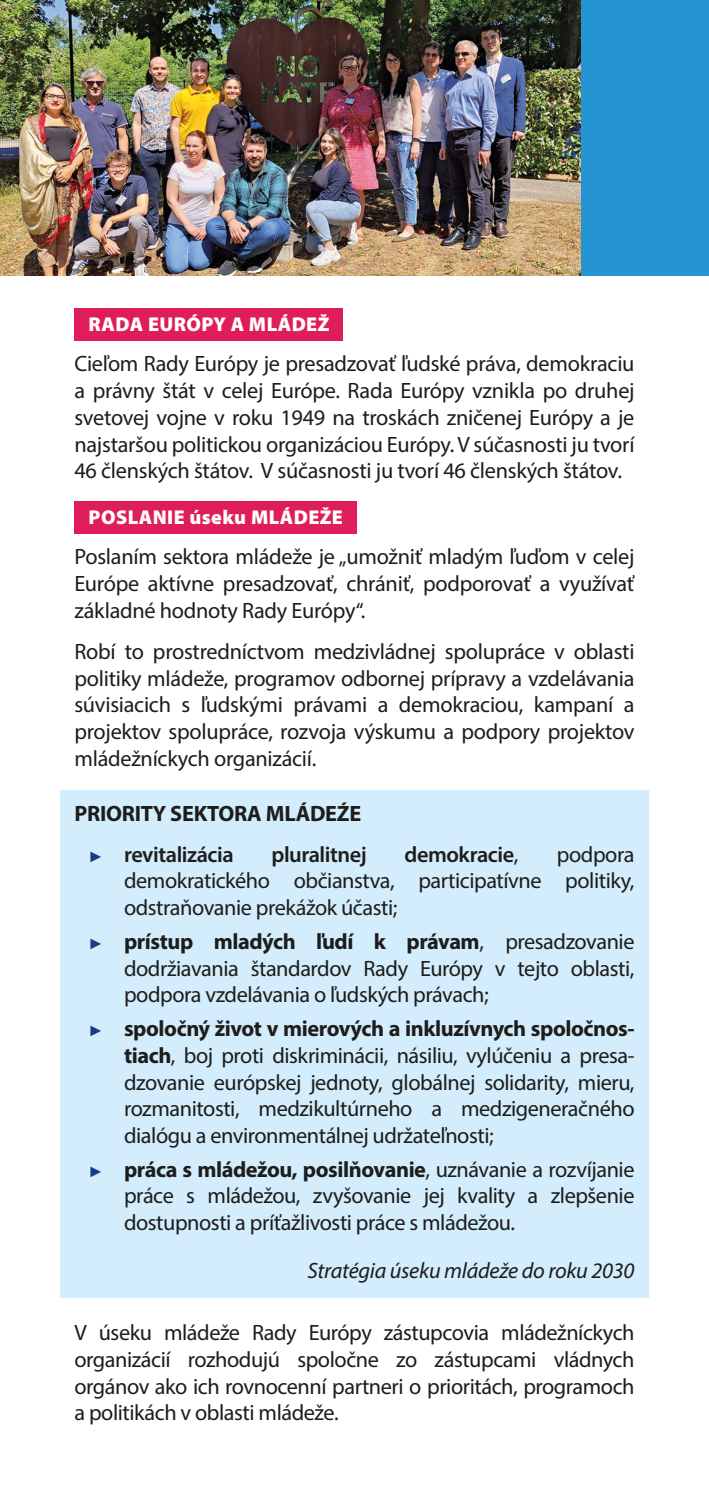
<style>
.page{position:relative;width:709px;height:1489px;background:#fff}
.page>*{position:absolute;margin:0;border:0;box-sizing:border-box;transform-origin:0 0}
.body{font:22.25px/26.8px "Myriad Pro";letter-spacing:-.02em;color:#1d1d1b;text-align:justify}
.t1{font:600 22.25px "Myriad Pro";letter-spacing:-.02em;color:#1d1d1b}
.special_body{font:italic 22.25px "Myriad Pro";letter-spacing:-.01em;color:#1d1d1b}
.special_body-2{font:700 22.25px "Myriad Pro";letter-spacing:-.01em;color:#1d1d1b}
.t2{font:900 20px "Myriad Pro";letter-spacing:.02em;color:#fff}
.s1{font-family:"Arial";font-weight:400;font-size:15px;color:#153d8a}
.s2{font-weight:400}
.s3{font-family:"Arial";font-size:15px;color:#153d8a}
.s4{font-weight:700}
</style>
<div class="page">
<div style="left:395px;top:0;width:314px;height:275px;background:#2494d2"></div>
<img style="left:0;top:0;width:580px;height:275px">
<div style="left:74px;top:308px;width:269px;height:33px;background:#df1d58"></div>
<div style="left:74px;top:501px;width:283px;height:33px;background:#df1d58"></div>
<div style="left:60px;top:789px;width:588px;height:51px;background:#d4edfc"></div>
<div style="left:60px;top:830px;width:588px;height:104px;background:#d4edfc"></div>
<div style="left:60px;top:917px;width:588px;height:104px;background:#d4edfc"></div>
<div style="left:60px;top:1005px;width:588px;height:157px;background:#d4edfc"></div>
<div style="left:60px;top:1145px;width:588px;height:104px;background:#d4edfc"></div>
<div style="left:60px;top:1247px;width:588px;height:50px;background:#d4edfc"></div>
<p class="t2" style="left:89px;top:310px;width:242px">RADA EURÓPY A MLÁDEŽ</p>
<p class="body" style="left:74px;top:350px;width:561px">Cieľom Rady Európy je presadzovať ľudské práva, demokraciu a právny štát v celej Európe. Rada Európy vznikla po druhej svetovej vojne v roku 1949 na troskách zničenej Európy a je najstaršou politickou organizáciou Európy. V súčasnosti ju tvorí 46 členských štátov. V súčasnosti ju tvorí 46 členských štátov.</p>
<p class="t2" style="left:89px;top:503px;width:256px">POSLANIE úseku MLÁDEŽE</p>
<p class="body" style="left:74px;top:543px;width:561px">Poslaním sektora mládeže je „umožniť mladým ľuďom v celej Európe aktívne presadzovať, chrániť, podporovať a využívať základné hodnoty Rady Európy“.</p>
<p class="body" style="left:74px;top:637px;width:561px">Robí to prostredníctvom medzivládnej spolupráce v oblasti politiky mládeže, programov odbornej prípravy a vzdelávania súvisiacich s ľudskými právami a demokraciou, kampaní a projektov spolupráce, rozvoja výskumu a podpory projektov mládežníckych organizácií.</p>
<p class="special_body-2" style="left:74px;top:798px;width:288px">PRIORITY SEKTORA MLÁDEŹE</p>
<p class="t1" style="left:89px;top:840px;width:147px"><span class="s1">►</span> revitalizácia</p>
<p class="t1" style="left:271px;top:840px;width:97px">pluralitnej</p>
<p class="t1" style="left:404px;top:840px;width:115px">demokracie<span class="s2">,</span></p>
<p class="body" style="left:124px;top:840px;width:512px;text-indent:433px">podpora demokratického občianstva, participatívne politiky, odstraňovanie prekážok účasti;</p>
<p class="body" style="left:124px;top:927px;width:512px;text-indent:-35px"><span class="s3">►</span> <span class="s4">prístup mladých ľudí k právam</span>, presadzovanie dodržiavania štandardov Rady Európy v tejto oblasti, podpora vzdelávania o ľudských právach;</p>
<p class="body" style="left:124px;top:1014px;width:512px;text-indent:-35px"><span class="s3">►</span> <span class="s4">spoločný život v mierových a inkluzívnych spoločnos&shy;tiach</span>, boj proti diskriminácii, násiliu, vylúčeniu a presa&shy;dzovanie európskej jednoty, globálnej solidarity, mieru, rozmanitosti, medzikultúrneho a medzigeneračného dialógu a environmentálnej udržateľnosti;</p>
<p class="body" style="left:124px;top:1155px;width:512px;text-indent:-35px"><span class="s3">►</span> <span class="s4">práca s mládežou, posilňovanie</span>, uznávanie a rozvíjanie práce s mládežou, zvyšovanie jej kvality a zlepšenie dostupnosti a príťažlivosti práce s mládežou.</p>
<p class="special_body" style="left:307px;top:1256px;width:328px">Stratégia úseku mládeže do roku 2030</p>
<p class="body" style="left:74px;top:1318px;width:561px">V úseku mládeže Rady Európy zástupcovia mládežníckych organizácií rozhodujú spoločne zo zástupcami vládnych orgánov ako ich rovnocenní partneri o prioritách, programoch a politikách v oblasti mládeže.</p>
</div>
